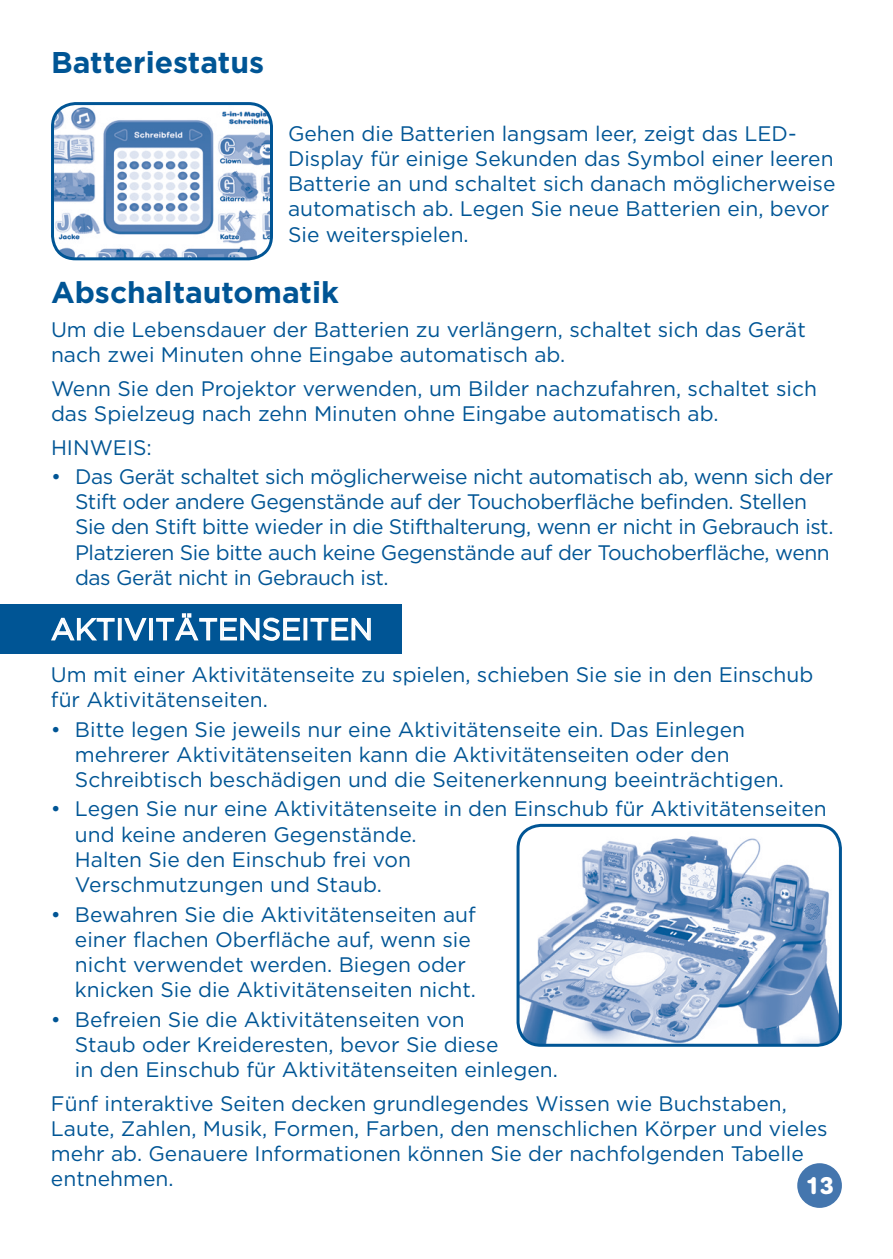
<style>
.page{position:relative;width:893px;height:1259px;background:#fff}
.page>*{position:absolute;margin:0;border:0;box-sizing:border-box;transform-origin:0 0}
.t1{font:700 30px "Gotham HTF";color:#005595}
.t2{font:30px "Gotham HTF";color:#fff}
.t3{font:700 24px "AG Book Rounded";color:#fff}
.t4{font:21px/25.2px "Gotham HTF";color:#005595}
.t5{font:21px/25.2px "Gotham HTF";letter-spacing:-.02em;color:#005595}
</style>
<div class="page">
<div style="left:797px;top:1163px;width:45px;height:45px;background:#4476ae;border-radius:50%"></div>
<img style="left:53px;top:104px;width:218px;height:155px">
<div style="left:51px;top:102px;width:222px;height:158px;border:3px solid #005595;border-radius:23px"></div>
<div style="left:0;top:604px;width:401px;height:49px;background:#005595"></div>
<svg style="left:51px;top:617px;width:64px;height:24px"></svg>
<div style="left:118px;top:618px;width:4px;height:22px;border:2px solid #fff"></div>
<svg style="left:124px;top:617px;width:23px;height:24px"></svg>
<div style="left:149px;top:618px;width:4px;height:22px;border:2px solid #fff"></div>
<svg style="left:156px;top:613px;width:144px;height:28px"></svg>
<div style="left:303px;top:618px;width:4px;height:22px;border:2px solid #fff"></div>
<svg style="left:310px;top:617px;width:61px;height:24px"></svg>
<img style="left:520px;top:831px;width:320px;height:214px">
<div style="left:516px;top:824px;width:326px;height:222px;border:3px solid #005595;border-radius:23px"></div>
<h1 class="t1" style="left:51px;top:45px;width:215px">Batteriestatus</h1>
<p class="t4" style="left:288px;top:120px;width:549px">Gehen die Batterien langsam leer, zeigt das LED-Display für einige Sekunden das Symbol einer leeren Batterie an und schaltet sich danach möglicherweise automatisch ab. Legen Sie neue Batterien ein, bevor Sie weiterspielen.</p>
<h1 class="t1" style="left:51px;top:275px;width:289px">Abschaltautomatik</h1>
<p class="t4" style="left:51px;top:316px;width:756px">Um die Lebensdauer der Batterien zu verlängern, schaltet sich das Gerät nach zwei Minuten ohne Eingabe automatisch ab.</p>
<p class="t4" style="left:51px;top:375px;width:767px">Wenn Sie den Projektor verwenden, um Bilder nachzufahren, schaltet sich das Spielzeug nach zehn Minuten ohne Eingabe automatisch ab.</p>
<p class="t4" style="left:51px;top:434px;width:102px">HINWEIS:</p>
<p class="t5" style="left:75px;top:464px;width:760px;text-indent:-24px">• Das Gerät schaltet sich möglicherweise nicht automatisch ab, wenn sich der Stift oder andere Gegenstände auf der Touchoberfläche befinden. Stellen Sie den Stift bitte wieder in die Stifthalterung, wenn er nicht in Gebrauch ist.<br>Platzieren Sie bitte auch keine Gegenstände auf der Touchoberfläche, wenn das Gerät nicht in Gebrauch ist.</p>
<h1 class="t2" style="left:51px;top:612px;width:324px">AKTIVITÄTENSEITEN</h1>
<p class="t4" style="left:51px;top:661px;width:764px">Um mit einer Aktivitätenseite zu spielen, schieben Sie sie in den Einschub für Aktivitätenseiten.</p>
<p class="t4" style="left:75px;top:716px;width:710px;text-indent:-24px">• Bitte legen Sie jeweils nur eine Aktivitätenseite ein. Das Einlegen mehrerer Aktivitätenseiten kann die Aktivitätenseiten oder den<br>Schreibtisch beschädigen und die Seitenerkennung beeinträchtigen.</p>
<p class="t4" style="left:75px;top:796px;width:753px;text-indent:-24px">• Legen Sie nur eine Aktivitätenseite in den Einschub für Aktivitätenseiten und keine anderen Gegenstände.<br>Halten Sie den Einschub frei von<br>Verschmutzungen und Staub.</p>
<p class="t4" style="left:75px;top:901px;width:403px;text-indent:-24px">• Bewahren Sie die Aktivitätenseiten auf einer flachen Oberfläche auf, wenn sie nicht verwendet werden. Biegen oder knicken Sie die Aktivitätenseiten nicht.</p>
<p class="t4" style="left:75px;top:1006px;width:484px;text-indent:-24px">• Befreien Sie die Aktivitätenseiten von<br>Staub oder Kreideresten, bevor Sie diese<br>in den Einschub für Aktivitätenseiten einlegen.</p>
<p class="t4" style="left:51px;top:1090px;width:778px">Fünf interaktive Seiten decken grundlegendes Wissen wie Buchstaben, Laute, Zahlen, Musik, Formen, Farben, den menschlichen Körper und vieles mehr ab. Genauere Informationen können Sie der nachfolgenden Tabelle entnehmen.</p>
<p class="t3" style="left:805px;top:1172px;width:30px">13</p>
</div>
